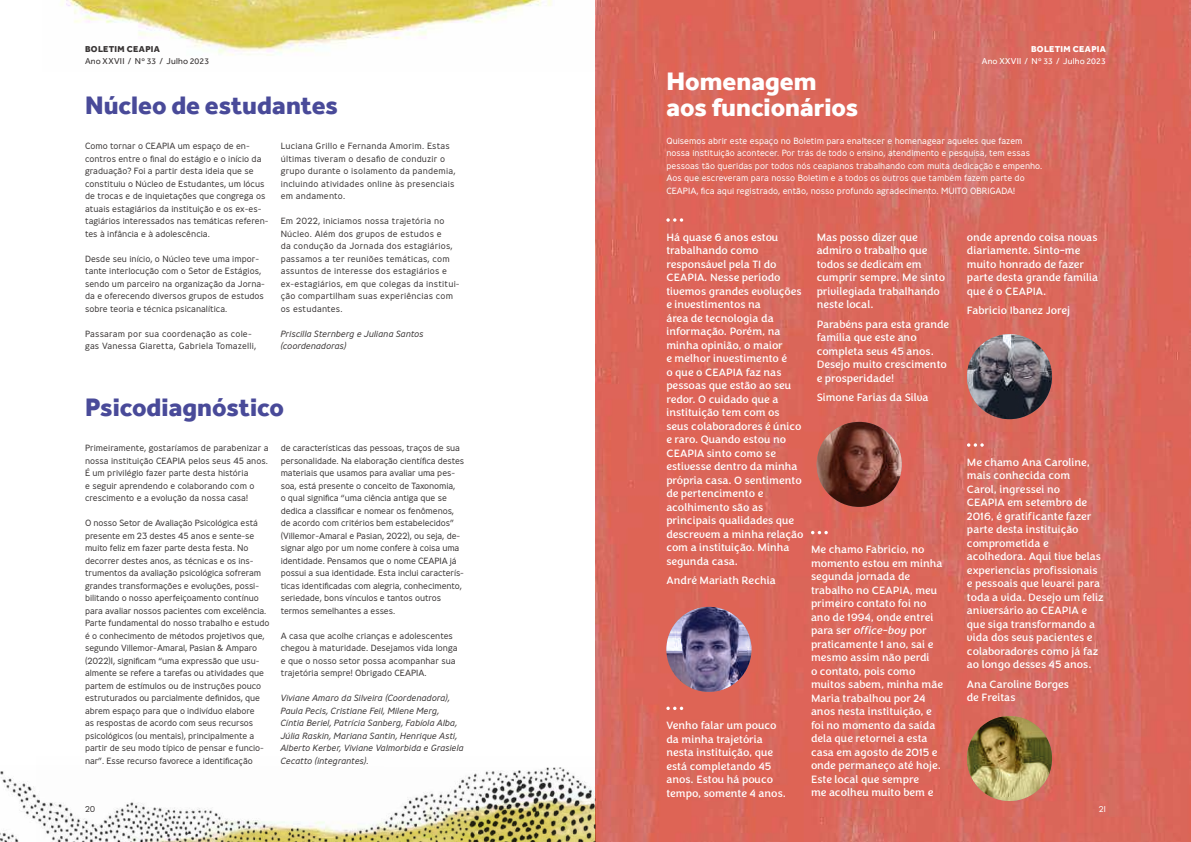
<style>
.page{position:relative;width:1191px;height:842px;background:#fff}
.page>*{position:absolute;margin:0;border:0;box-sizing:border-box;transform-origin:0 0}
.t1{font:800 26px "Effra";color:#494a99}
.t2{font:800 26px/26px "Effra";color:#fff}
.t3{font:11px/13.5px "Congenial";color:#fff}
.t4{font:300 9px/12.5px "Ministry";letter-spacing:-.01em;color:#393535}
.t5{font:300 9px/12.5px "Ministry";letter-spacing:.02em;color:#393535}
.t6{font:300 9px/12.5px "Ministry";color:#fff}
.t7{font:italic 300 9px/12.5px "Ministry";color:#393535}
.t8{font:8.8px "Effra";letter-spacing:.02em;color:#393535}
.t9{font:8.8px "Effra";letter-spacing:.02em;color:#fff}
.t10{font:800 8.8px "Effra";letter-spacing:.04em;color:#393535}
.t11{font:800 8.8px "Effra";letter-spacing:.04em;color:#fff}
.t12{font:300 8.5px "Ministry";color:#393535}
.t13{font:300 8.5px "Ministry";color:#fff}
.s1{font-style:italic}
</style>
<div class="page">
<img style="left:595px;top:0;width:596px;height:842px">
<img style="left:61px;top:0;width:491px;height:56px">
<svg style="left:666px;top:707px;width:17px;height:3px"></svg>
<svg style="left:666px;top:218px;width:17px;height:4px"></svg>
<svg style="left:811px;top:531px;width:17px;height:3px"></svg>
<svg style="left:967px;top:443px;width:16px;height:4px"></svg>
<svg style="left:967px;top:716px;width:85px;height:85px;background:#94894d"></svg>
<svg style="left:967px;top:334px;width:85px;height:85px;background:#606069"></svg>
<svg style="left:816px;top:422px;width:85px;height:85px;background:#6a3a2f"></svg>
<svg style="left:666px;top:607px;width:85px;height:85px;background:#726b92"></svg>
<img style="left:0;top:767px;width:595px;height:75px">
<p class="t10" style="left:85px;top:44px;width:76px">BOLETIM CEAPIA</p>
<p class="t8" style="left:85px;top:56px;width:126px">Ano XXVII / Nº 33 / Julho 2023</p>
<h1 class="t1" style="left:85px;top:90px;width:254px">Núcleo de estudantes</h1>
<p class="t4" style="left:85px;top:140px;width:185px">Como tornar o CEAPIA um espaço de en&shy;contros entre o final do estágio e o início da graduação? Foi a partir desta ideia que se constituiu o Núcleo de Estudantes, um lócus de trocas e de inquietações que congrega os atuais estagiários da instituição e os ex-es&shy;tagiários interessados nas temáticas referen&shy;tes à infância e à adolescência.</p>
<p class="t4" style="left:85px;top:252px;width:181px">Desde seu início, o Núcleo teve uma impor&shy;tante interlocução com o Setor de Estágios, sendo um parceiro na organização da Jorna&shy;da e oferecendo diversos grupos de estudos sobre teoria e técnica psicanalítica.</p>
<p class="t5" style="left:85px;top:327px;width:173px">Passaram por sua coordenação as cole&shy;gas Vanessa Giaretta, Gabriela Tomazelli,</p>
<p class="t5" style="left:281px;top:140px;width:176px">Luciana Grillo e Fernanda Amorim. Estas últimas tiveram o desafio de conduzir o grupo durante o isolamento da pandemia, incluindo atividades online às presenciais em andamento.</p>
<p class="t5" style="left:281px;top:215px;width:180px">Em 2022, iniciamos nossa trajetória no Núcleo. Além dos grupos de estudos e<br>da condução da Jornada dos estagiários, passamos a ter reuniões temáticas, com assuntos de interesse dos estagiários e ex-estagiários, em que colegas da institui&shy;ção compartilham suas experiências com os estudantes.</p>
<p class="t7" style="left:281px;top:327px;width:145px">Priscilla Sternberg e Juliana Santos (coordenadoras)</p>
<h1 class="t1" style="left:85px;top:391px;width:200px">Psicodiagnóstico</h1>
<p class="t4" style="left:85px;top:442px;width:185px">Primeiramente, gostaríamos de parabenizar a nossa instituição CEAPIA pelos seus 45 anos.<br>É um privilégio fazer parte desta história<br>e seguir aprendendo e colaborando com o crescimento e a evolução da nossa casa!</p>
<p class="t4" style="left:85px;top:517px;width:186px">O nosso Setor de Avaliação Psicológica está presente em 23 destes 45 anos e sente-se muito feliz em fazer parte desta festa. No decorrer destes anos, as técnicas e os ins&shy;trumentos da avaliação psicológica sofreram grandes transformações e evoluções, possi&shy;bilitando o nosso aperfeiçoamento contínuo para avaliar nossos pacientes com excelência.<br>Parte fundamental do nosso trabalho e estudo é o conhecimento de métodos projetivos que, segundo Villemor-Amaral, Pasian &amp; Amparo (2022)1, significam “uma expressão que usu&shy;almente se refere a tarefas ou atividades que partem de estímulos ou de instruções pouco estruturados ou parcialmente definidos, que abrem espaço para que o indivíduo elabore<br>as respostas de acordo com seus recursos psicológicos (ou mentais), principalmente a partir de seu modo típico de pensar e funcio&shy;nar”. Esse recurso favorece a identificação</p>
<p class="t4" style="left:281px;top:442px;width:185px">de características das pessoas, traços de sua personalidade. Na elaboração científica destes materiais que usamos para avaliar uma pes&shy;soa, está presente o conceito de Taxonomia,<br>o qual significa “uma ciência antiga que se dedica a classificar e nomear os fenômenos, de acordo com critérios bem estabelecidos” (Villemor-Amaral e Pasian, 2022), ou seja, de&shy;signar algo por um nome confere à coisa uma identidade. Pensamos que o nome CEAPIA já possui a sua identidade. Esta inclui caracterís&shy;ticas identificadas com alegria, conhecimento, seriedade, bons vínculos e tantos outros termos semelhantes a esses.</p>
<p class="t4" style="left:281px;top:629px;width:178px">A casa que acolhe crianças e adolescentes chegou à maturidade. Desejamos vida longa e que o nosso setor possa acompanhar sua trajetória sempre! Obrigado CEAPIA.</p>
<p class="t7" style="left:281px;top:692px;width:185px">Viviane Amaro da Silveira (Coordenadora), Paula Pecis, Cristiane Feil, Milene Merg, Cíntia Beriel, Patrícia Sanberg, Fabíola Alba, Júlia Raskin, Mariana Santin, Henrique Asti, Alberto Kerber, Viviane Valmorbida e Grasiela Cecatto (integrantes).</p>
<p class="t12" style="left:85px;top:803px;width:12px">20</p>
<h1 class="t2" style="left:666px;top:68px;width:193px">Homenagem aos funcionários</h1>
<p class="t11" style="left:1031px;top:44px;width:76px">BOLETIM CEAPIA</p>
<p class="t9" style="left:981px;top:56px;width:126px">Ano XXVII / Nº 33 / Julho 2023</p>
<p class="t6" style="left:666px;top:134px;width:377px">Quisemos abrir este espaço no Boletim para enaltecer e homenagear aqueles que fazem nossa instituição acontecer. Por trás de todo o ensino, atendimento e pesquisa, tem essas pessoas tão queridas por todos nós ceapianos trabalhando com muita dedicação e empenho.<br>Aos que escreveram para nosso Boletim e a todos os outros que também fazem parte do CEAPIA, fica aqui registrado, então, nosso profundo agradecimento. MUITO OBRIGADA!</p>
<p class="t3" style="left:666px;top:231px;width:139px">Há quase 6 anos estou trabalhando como responsável pela TI do<br>CEAPIA. Nesse período tivemos grandes evoluções e investimentos na<br>área de tecnologia da informação. Porém, na minha opinião, o maior<br>e melhor investimento é<br>o que o CEAPIA faz nas pessoas que estão ao seu redor. O cuidado que a instituição tem com os seus colaboradores é único e raro. Quando estou no<br>CEAPIA sinto como se estivesse dentro da minha própria casa. O sentimento de pertencimento e acolhimento são as principais qualidades que descrevem a minha relação com a instituição. Minha segunda casa.</p>
<p class="t3" style="left:666px;top:574px;width:111px">André Mariath Rechia</p>
<p class="t3" style="left:666px;top:719px;width:121px">Venho falar um pouco da minha trajetória nesta instituição, que está completando 45 anos. Estou há pouco tempo, somente 4 anos.</p>
<p class="t3" style="left:816px;top:231px;width:130px">Mas posso dizer que admiro o trabalho que todos se dedicam em cumprir sempre. Me sinto privilegiada trabalhando neste local.</p>
<p class="t3" style="left:816px;top:317px;width:134px">Parabéns para esta grande família que este ano completa seus 45 anos.<br>Desejo muito crescimento e prosperidade!</p>
<p class="t3" style="left:816px;top:390px;width:113px">Simone Farias da Silva</p>
<p class="t3" style="left:811px;top:543px;width:134px">Me chamo Fabricio, no momento estou em minha segunda jornada de trabalho no CEAPIA, meu primeiro contato foi no ano de 1994, onde entrei para ser <span class="s1">office-boy</span> por praticamente 1 ano, sai e mesmo assim não perdi<br>o contato, pois como muitos sabem, minha mãe<br>Maria trabalhou por 24 anos nesta instituição, e foi no momento da saída dela que retornei a esta casa em agosto de 2015 e onde permaneço até hoje.<br>Este local que sempre<br>me acolheu muito bem e</p>
<p class="t3" style="left:967px;top:231px;width:133px">onde aprendo coisa novas diariamente. Sinto-me muito honrado de fazer parte desta grande família que é o CEAPIA.</p>
<p class="t3" style="left:967px;top:304px;width:105px">Fabricio Ibanez Jorej</p>
<p class="t3" style="left:967px;top:456px;width:138px">Me chamo Ana Caroline, mais conhecida com<br>Carol, ingressei no<br>CEAPIA em setembro de<br>2016, é gratificante fazer parte desta instituição comprometida e acolhedora. Aqui tive belas experiencias profissionais e pessoais que levarei para toda a vida. Desejo um feliz aniversário ao CEAPIA e que siga transformando a vida dos seus pacientes e colaboradores como já faz ao longo desses 45 anos.</p>
<p class="t3" style="left:967px;top:677px;width:103px">Ana Caroline Borges de Freitas</p>
<p class="t13" style="left:1099px;top:803px;width:8px">21</p>
</div>
